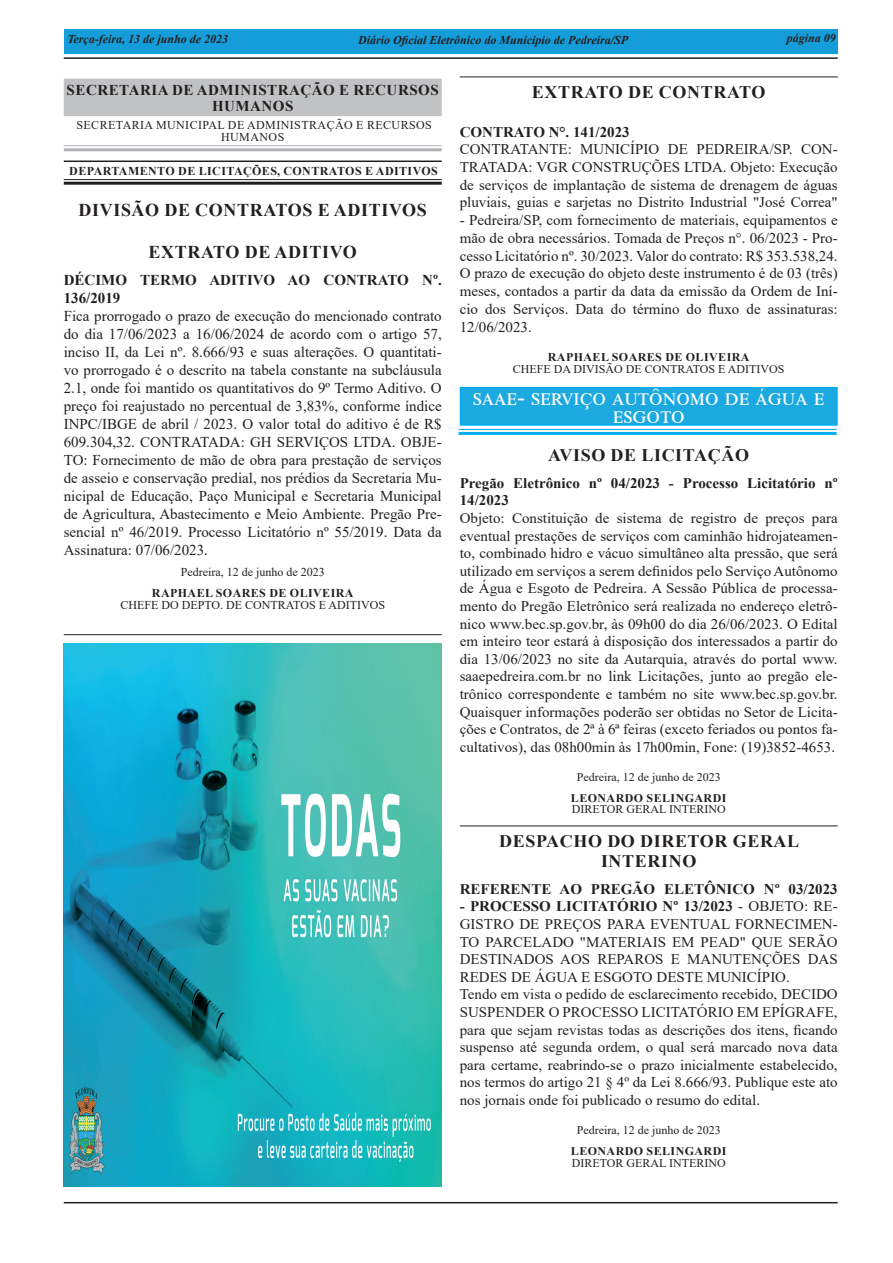
<style>
.page{position:relative;width:893px;height:1263px;background:#fff}
.page>*{position:absolute;margin:0;border:0;box-sizing:border-box;transform-origin:0 0}
.t1{font:24px/18px "Times New Roman";letter-spacing:.075em;color:#fff;text-align:center}
.titulo-materia{font:700 18px "Times New Roman";letter-spacing:.035em;color:#231f20}
.titulo-materia-2{font:700 17.7px "Times New Roman";letter-spacing:.035em;color:#231f20}
.titulo-materia-3{font:700 17.55px/20.5px "Times New Roman";letter-spacing:.035em;color:#231f20;text-align:center}
.conteudo-materia{font:15px/18px "Times New Roman";color:#231f20;text-align:justify}
.vinheta-nome-unidade{font:700 15px/15.5px "Times New Roman";letter-spacing:.035em;color:#231f20;text-align:center}
.conteudo-materia-2{font:700 15px/18px "Times New Roman";color:#231f20}
.conteudo-materia-3{font:14.85px/17.7px "Times New Roman";color:#231f20;text-align:justify}
.conteudo-materia-4{font:700 14.85px "Times New Roman";color:#231f20}
.conteudo-materia-5{font:14.7px/17.5px "Times New Roman";color:#231f20;text-align:justify}
.conteudo-materia-6{font:700 14.7px/17.5px "Times New Roman";color:#231f20}
.t2{font:italic 700 12px "Times New Roman";color:#231f20}
.vinheta-descr-unidad{font:12px/12px "Times New Roman";letter-spacing:.035em;color:#231f20;text-align:center}
.titulo-materia-4{font:700 12px "Times New Roman";letter-spacing:.035em;color:#231f20}
.ass-cargo{font:12px "Times New Roman";color:#231f20}
.local-data{font:12px "Times New Roman";color:#231f20}
.ass-nome{font:700 12px "Times New Roman";letter-spacing:.035em;color:#231f20}
.ass-cargo-2{font:11.85px "Times New Roman";color:#231f20}
.ass-nome-2{font:700 11.85px "Times New Roman";letter-spacing:.035em;color:#231f20}
.local-data-2{font:11.7px "Times New Roman";color:#231f20}
.ass-cargo-3{font:11.7px "Times New Roman";color:#231f20}
.ass-nome-3{font:700 11.7px "Times New Roman";letter-spacing:.035em;color:#231f20}
.s1{font-family:"Garamond";font-weight:400;font-style:normal;font-size:22.5px;color:#000}
.s2{font-family:"Garamond";font-weight:400;font-style:normal;color:#000}
.s3{font-weight:700}
</style>
<div class="page">
<hr style="left:64px;top:1202px;width:774px;height:1px;background:#231f20">
<hr style="left:64px;top:57px;width:774px;height:2px;background:#231f20">
<div style="left:64px;top:29px;width:774px;height:25px;background:#149dd9"></div>
<div style="left:64px;top:79px;width:378px;height:16px;background:#c1c2c4"></div>
<div style="left:64px;top:94px;width:378px;height:22px;background:#c1c2c4"></div>
<hr style="left:64px;top:145px;width:378px;height:1px;background:#b2b3b7">
<hr style="left:64px;top:148px;width:378px;height:3px;background:#b2b3b7">
<hr style="left:64px;top:161px;width:378px;height:1px;background:#231f20">
<hr style="left:64px;top:179px;width:378px;height:1px;background:#231f20">
<hr style="left:64px;top:182px;width:378px;height:3px;background:#231f20">
<hr style="left:64px;top:634px;width:378px;height:1px;background:#231f20">
<hr style="left:460px;top:77px;width:378px;height:1px;background:#231f20">
<hr style="left:460px;top:825px;width:378px;height:1px;background:#231f20">
<div style="left:460px;top:388px;width:377px;height:37px;background:#1ca9e0"></div>
<div style="left:460px;top:387px;width:378px;height:39px;border:2px solid #00aeef"></div>
<hr style="left:459px;top:429px;width:378px;height:1px;background:#00aeef">
<hr style="left:459px;top:432px;width:378px;height:3px;background:#00aeef">
<img style="left:64px;top:643px;width:378px;height:543px">
<p class="t2" style="left:787px;top:30px;width:52px">página 09<span class="s1">9</span></p>
<p class="t2" style="left:67px;top:31px;width:162px">Terça-feira, 13 de junho de 2023</p>
<p class="t2" style="left:358px;top:32px;width:448px">Diário Oficial Eletrônico do Municipio de Pedreira/SP<span class="s2">Diário Oficial do Município de Pedreira</span></p>
<p class="vinheta-nome-unidade" style="left:67px;top:82px;width:374px">SECRETARIA DE ADMINISTRAÇÃO E RECURSOS<br>HUMANOS</p>
<p class="vinheta-descr-unidad" style="left:76px;top:119px;width:357px">SECRETARIA MUNICIPAL DE ADMINISTRAÇÃO E RECURSOS<br>HUMANOS</p>
<p class="titulo-materia-4" style="left:69px;top:163px;width:370px">DEPARTAMENTO DE LICITAÇÕES, CONTRATOS E ADITIVOS</p>
<p class="titulo-materia" style="left:78px;top:197px;width:350px">DIVISÃO DE CONTRATOS E ADITIVOS</p>
<p class="titulo-materia" style="left:148px;top:239px;width:210px">EXTRATO DE ADITIVO</p>
<p class="conteudo-materia-2" style="left:64px;top:271px;width:379px">DÉCIMO TERMO ADITIVO AO CONTRATO Nº.<br>136/2019</p>
<p class="conteudo-materia" style="left:64px;top:307px;width:379px">Fica prorrogado o prazo de execução do mencionado contrato do dia 17/06/2023 a 16/06/2024 de acordo com o artigo 57, inciso II, da Lei nº. 8.666/93 e suas alterações. O quantitati&shy;vo prorrogado é o descrito na tabela constante na subcláusula 2.1, onde foi mantido os quantitativos do 9º Termo Aditivo. O preço foi reajustado no percentual de 3,83%, conforme índice INPC/IBGE de abril / 2023. O valor total do aditivo é de R$ 609.304,32. CONTRATADA: GH SERVIÇOS LTDA. OBJE-TO: Fornecimento de mão de obra para prestação de serviços de asseio e conservação predial, nos prédios da Secretaria Mu&shy;nicipal de Educação, Paço Municipal e Secretaria Municipal de Agricultura, Abastecimento e Meio Ambiente. Pregão Pre&shy;sencial nº 46/2019. Processo Licitatório nº 55/2019. Data da Assinatura: 07/06/2023.</p>
<p class="local-data" style="left:181px;top:564px;width:145px">Pedreira, 12 de junho de 2023</p>
<p class="ass-nome" style="left:152px;top:585px;width:203px">RAPHAEL SOARES DE OLIVEIRA</p>
<p class="ass-cargo" style="left:120px;top:597px;width:266px">CHEFE DO DEPTO. DE CONTRATOS E ADITIVOS</p>
<p class="titulo-materia-2" style="left:532px;top:79px;width:235px">EXTRATO DE CONTRATO</p>
<p class="conteudo-materia-4" style="left:460px;top:121px;width:172px">CONTRATO N°. 141/2023</p>
<p class="conteudo-materia-3" style="left:460px;top:140px;width:379px">CONTRATANTE: MUNICÍPIO DE PEDREIRA/SP. CON-TRATADA: VGR CONSTRUÇÕES LTDA. Objeto: Execução de serviços de implantação de sistema de drenagem de águas pluviais, guias e sarjetas no Distrito Industrial "José Correa"</p>
<p class="conteudo-materia-3" style="left:460px;top:211px;width:379px">- Pedreira/SP, com fornecimento de materiais, equipamentos e mão de obra necessários. Tomada de Preços n°. 06/2023 - Pro&shy;cesso Licitatório nº. 30/2023. Valor do contrato: R$ 353.538,24.<br>O prazo de execução do objeto deste instrumento é de 03 (três) meses, contados a partir da data da emissão da Ordem de Iní&shy;cio dos Serviços. Data do término do fluxo de assinaturas:<br>12/06/2023.</p>
<p class="ass-nome-2" style="left:548px;top:349px;width:203px">RAPHAEL SOARES DE OLIVEIRA</p>
<p class="ass-cargo-2" style="left:513px;top:361px;width:273px">CHEFE DA DIVISÃO DE CONTRATOS E ADITIVOS</p>
<p class="t1" style="left:473px;top:387px;width:353px">saae- serviço autônomo de água e esgoto</p>
<p class="titulo-materia-3" style="left:548px;top:445px;width:202px">AVISO DE LICITAÇÃO</p>
<p class="conteudo-materia-6" style="left:460px;top:474px;width:379px">Pregão Eletrônico nº 04/2023 - Processo Licitatório nº<br>14/2023</p>
<p class="conteudo-materia-5" style="left:460px;top:509px;width:379px">Objeto: Constituição de sistema de registro de preços para eventual prestações de serviços com caminhão hidrojateamen&shy;to, combinado hidro e vácuo simultâneo alta pressão, que será utilizado em serviços a serem definidos pelo Serviço Autônomo de Água e Esgoto de Pedreira. A Sessão Pública de processa&shy;mento do Pregão Eletrônico será realizada no endereço eletrô&shy;nico www.bec.sp.gov.br, às 09h00 do dia 26/06/2023. O Edital em inteiro teor estará à disposição dos interessados a partir do dia 13/06/2023 no site da Autarquia, através do portal www. saaepedreira.com.br no link Licitações, junto ao pregão ele&shy;trônico correspondente e também no site www.bec.sp.gov.br.<br>Quaisquer informações poderão ser obtidas no Setor de Licita&shy;ções e Contratos, de 2ª à 6ª feiras (exceto feriados ou pontos fa&shy;cultativos), das 08h00min às 17h00min, Fone: (19)3852-4653.</p>
<p class="local-data-2" style="left:577px;top:769px;width:145px">Pedreira, 12 de junho de 2023</p>
<p class="ass-nome-3" style="left:571px;top:789px;width:157px">LEONARDO SELINGARDI</p>
<p class="ass-cargo-3" style="left:572px;top:801px;width:155px">DIRETOR GERAL INTERINO</p>
<p class="titulo-materia-3" style="left:499px;top:830px;width:302px">DESPACHO DO DIRETOR GERAL<br>INTERINO</p>
<p class="conteudo-materia-6" style="left:460px;top:880px;width:379px">REFERENTE AO PREGÃO ELETÔNICO Nº 03/2023</p>
<p class="conteudo-materia-5" style="left:460px;top:897px;width:379px"><span class="s3">- PROCESSO LICITATÓRIO Nº 13/2023</span> - OBJETO: RE-GISTRO DE PREÇOS PARA EVENTUAL FORNECIMEN-TO PARCELADO "MATERIAIS EM PEAD" QUE SERÃO DESTINADOS AOS REPAROS E MANUTENÇÕES DAS REDES DE ÁGUA E ESGOTO DESTE MUNICÍPIO.</p>
<p class="conteudo-materia-5" style="left:460px;top:985px;width:379px">Tendo em vista o pedido de esclarecimento recebido, DECIDO SUSPENDER O PROCESSO LICITATÓRIO EM EPÍGRAFE, para que sejam revistas todas as descrições dos itens, ficando suspenso até segunda ordem, o qual será marcado nova data para certame, reabrindo-se o prazo inicialmente estabelecido, nos termos do artigo 21 § 4º da Lei 8.666/93. Publique este ato nos jornais onde foi publicado o resumo do edital.</p>
<p class="local-data-2" style="left:577px;top:1122px;width:145px">Pedreira, 12 de junho de 2023</p>
<p class="ass-nome-3" style="left:571px;top:1142px;width:157px">LEONARDO SELINGARDI</p>
<p class="ass-cargo-3" style="left:572px;top:1154px;width:155px">DIRETOR GERAL INTERINO</p>
</div>
